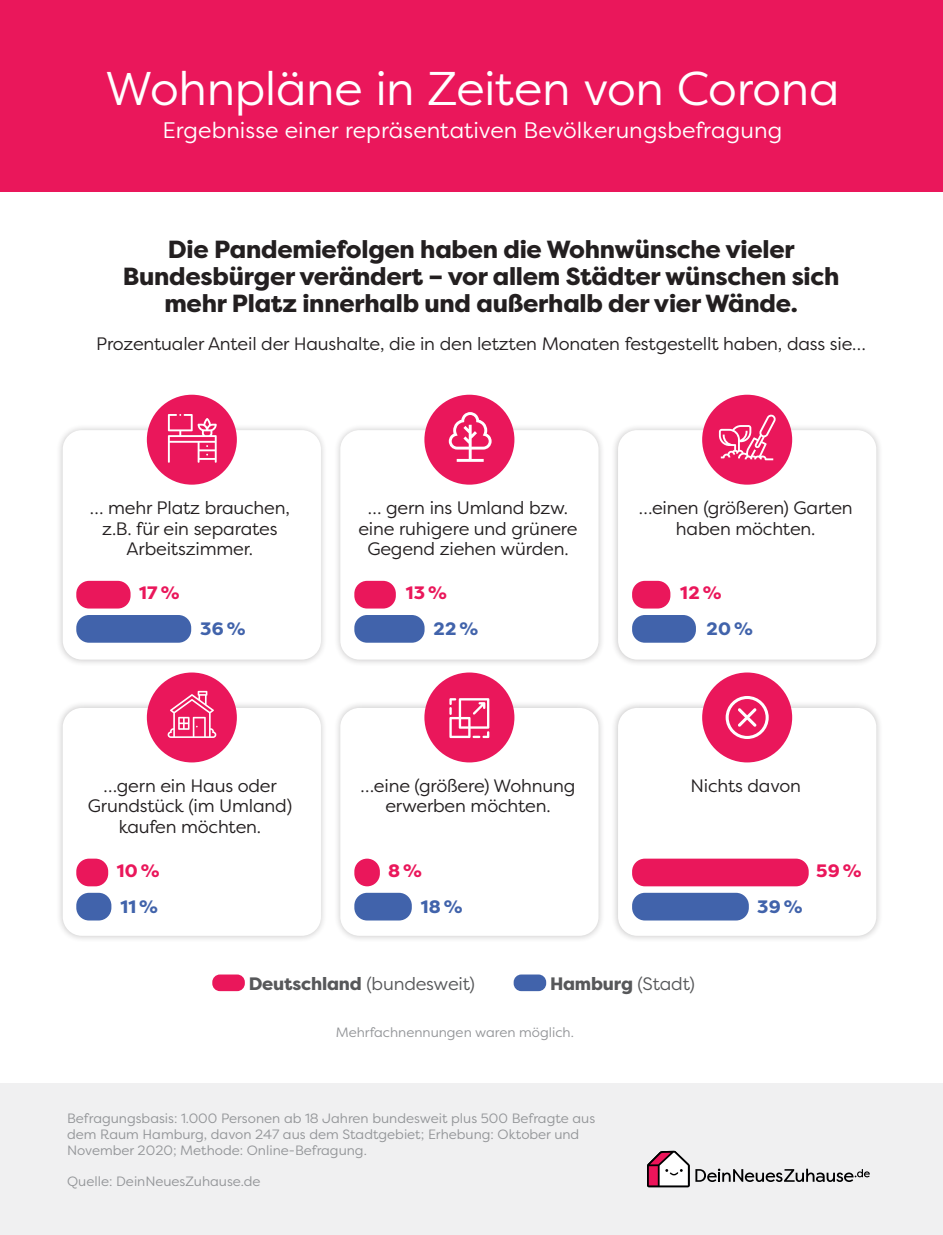
<style>
.page{position:relative;width:943px;height:1235px;background:#fff}
.page>*{position:absolute;margin:0;border:0;box-sizing:border-box;transform-origin:0 0}
.t1{font:47.25px "Filson Pro";letter-spacing:-.01em;color:#fff}
.t2{font:800 24.75px/27px "Filson Pro";letter-spacing:-.01em;color:#231f20;text-align:center}
.t3{font:22.5px "Filson Pro";letter-spacing:.005em;color:#fff}
.t4{font:18px/20.2px "Filson Pro";letter-spacing:-.01em;color:#231f20;text-align:center}
.t5{font:18px "Filson Pro";letter-spacing:-.01em;color:#57585a}
.t6{font:800 18px "Filson Pro";letter-spacing:.02em;color:#4163ab}
.t7{font:800 18px "Filson Pro";letter-spacing:.02em;color:#ea175b}
.t8{font:800 18px "Filson Pro";letter-spacing:-.01em;color:#57585a}
.t9{font:13.5px/15.8px "Filson Pro";color:#939598}
.s1{font-weight:800}
.s2{font-weight:400}
</style>
<div class="page">
<div style="left:0;top:0;width:942px;height:191px;background:#ea175b"></div>
<div style="left:0;top:1083px;width:942px;height:151px;background:#f0f0f1"></div>
<svg style="left:695px;top:1168px;width:174px;height:14px"></svg>
<svg style="left:647px;top:1151px;width:42px;height:36px"></svg>
<div style="left:56px;top:423px;width:272px;height:243px;background:#f3f3f3"></div>
<div style="left:63px;top:430px;width:258px;height:229px;background:#fff;border-radius:19px"></div>
<div style="left:56px;top:701px;width:272px;height:241px;background:#231f20;opacity:.25"></div>
<div style="left:63px;top:708px;width:258px;height:228px;background:#fff;border-radius:19px"></div>
<div style="left:147px;top:395px;width:90px;height:90px;background:#ea175b;border-radius:50%"></div>
<div style="left:147px;top:672px;width:90px;height:90px;background:#ea175b;border-radius:50%"></div>
<div style="left:76px;top:893px;width:35px;height:27px;background:#4163ab;border-radius:13px"></div>
<div style="left:76px;top:858px;width:32px;height:28px;background:#ea175b;border-radius:13px"></div>
<div style="left:76px;top:615px;width:115px;height:28px;background:#4163ab;border-radius:13px"></div>
<div style="left:76px;top:581px;width:54px;height:27px;background:#ea175b;border-radius:13px"></div>
<div style="left:333px;top:423px;width:272px;height:243px;background:#f3f3f3"></div>
<div style="left:340px;top:430px;width:258px;height:229px;background:#fff;border-radius:19px"></div>
<div style="left:333px;top:701px;width:272px;height:241px;background:#231f20;opacity:.25"></div>
<div style="left:340px;top:708px;width:258px;height:228px;background:#fff;border-radius:19px"></div>
<div style="left:424px;top:395px;width:90px;height:90px;background:#ea175b;border-radius:50%"></div>
<div style="left:424px;top:672px;width:90px;height:90px;background:#ea175b;border-radius:50%"></div>
<div style="left:354px;top:615px;width:70px;height:28px;background:#4163ab;border-radius:13px"></div>
<div style="left:354px;top:893px;width:57px;height:27px;background:#4163ab;border-radius:13px"></div>
<div style="left:354px;top:581px;width:41px;height:27px;background:#ea175b;border-radius:13px"></div>
<div style="left:354px;top:858px;width:25px;height:28px;background:#ea175b;border-radius:13px"></div>
<div style="left:610px;top:423px;width:273px;height:243px;background:#231f20;opacity:.25"></div>
<div style="left:617px;top:430px;width:258px;height:229px;background:#fff;border-radius:19px"></div>
<div style="left:610px;top:701px;width:273px;height:241px;background:#231f20;opacity:.25"></div>
<div style="left:617px;top:708px;width:258px;height:228px;background:#fff;border-radius:19px"></div>
<div style="left:701px;top:395px;width:90px;height:90px;background:#ea175b;border-radius:50%"></div>
<div style="left:701px;top:672px;width:90px;height:90px;background:#ea175b;border-radius:50%"></div>
<div style="left:631px;top:615px;width:64px;height:28px;background:#4163ab;border-radius:13px"></div>
<div style="left:631px;top:893px;width:117px;height:27px;background:#4163ab;border-radius:13px"></div>
<div style="left:631px;top:581px;width:39px;height:27px;background:#ea175b;border-radius:13px"></div>
<div style="left:631px;top:858px;width:177px;height:28px;background:#ea175b;border-radius:13px"></div>
<svg style="left:448px;top:412px;width:43px;height:50px"></svg>
<svg style="left:718px;top:414px;width:58px;height:46px"></svg>
<svg style="left:167px;top:691px;width:49px;height:47px"></svg>
<svg style="left:168px;top:414px;width:48px;height:49px"></svg>
<svg style="left:725px;top:696px;width:43px;height:43px"></svg>
<svg style="left:449px;top:698px;width:40px;height:40px"></svg>
<div style="left:212px;top:974px;width:33px;height:17px;background:#ea175b;border-radius:8px"></div>
<div style="left:513px;top:974px;width:33px;height:17px;background:#4163ab;border-radius:8px"></div>
<h1 class="t1" style="left:105px;top:57px;width:735px">Wohnpläne in Zeiten von Corona</h1>
<p class="t3" style="left:162px;top:116px;width:620px">Ergebnisse einer repräsentativen Bevölkerungsbefragung</p>
<h2 class="t2" style="left:123px;top:236px;width:717px">Die Pandemiefolgen haben die Wohnwünsche vieler<br>Bundesbürger verändert – vor allem Städter wünschen sich mehr Platz innerhalb und außerhalb der vier Wände.</h2>
<p class="t4" style="left:96px;top:333px;width:770px">Prozentualer Anteil der Haushalte, die in den letzten Monaten festgestellt haben, dass sie…</p>
<p class="t4" style="left:90px;top:497px;width:201px">… mehr Platz brauchen, z.B. für ein separates<br>Arbeitszimmer.</p>
<p class="t4" style="left:358px;top:497px;width:220px">… gern ins Umland bzw. eine ruhigere und grünere<br>Gegend ziehen würden.</p>
<p class="t4" style="left:638px;top:497px;width:215px">…einen (größeren) Garten haben möchten.</p>
<p class="t7" style="left:139px;top:581px;width:42px">17 %</p>
<p class="t7" style="left:405px;top:581px;width:43px">13 %</p>
<p class="t7" style="left:680px;top:581px;width:43px">12 %</p>
<p class="t6" style="left:200px;top:618px;width:47px">36 %</p>
<p class="t6" style="left:433px;top:618px;width:46px">22 %</p>
<p class="t6" style="left:706px;top:618px;width:48px">20 %</p>
<p class="t4" style="left:88px;top:775px;width:206px">…gern ein Haus oder<br>Grundstück (im Umland) kaufen möchten.</p>
<p class="t7" style="left:117px;top:859px;width:44px">10 %</p>
<p class="t4" style="left:360px;top:775px;width:216px">…eine (größere) Wohnung erwerben möchten.</p>
<p class="t7" style="left:388px;top:859px;width:35px">8 %</p>
<p class="t4" style="left:690px;top:775px;width:112px">Nichts davon</p>
<p class="t7" style="left:815px;top:859px;width:47px">59 %</p>
<p class="t6" style="left:120px;top:895px;width:39px">11 %</p>
<p class="t6" style="left:420px;top:895px;width:43px">18 %</p>
<p class="t6" style="left:756px;top:895px;width:47px">39 %</p>
<p class="t5" style="left:248px;top:971px;width:228px"><span class="s1">Deutschland</span> (bundesweit)</p>
<p class="t8" style="left:549px;top:972px;width:146px">Hamburg <span class="s2">(Stadt)</span></p>
<p class="t9" style="left:335px;top:1024px;width:239px">Mehrfachnennungen waren möglich.</p>
<p class="t9" style="left:67px;top:1110px;width:529px">Befragungsbasis: 1.000 Personen ab 18 Jahren bundesweit plus 500 Befragte aus dem Raum Hamburg, davon 247 aus dem Stadtgebiet; Erhebung: Oktober und<br>November 2020; Methode: Online-Befragung.</p>
<p class="t9" style="left:67px;top:1173px;width:195px">Quelle: DeinNeuesZuhause.de</p>
</div>
